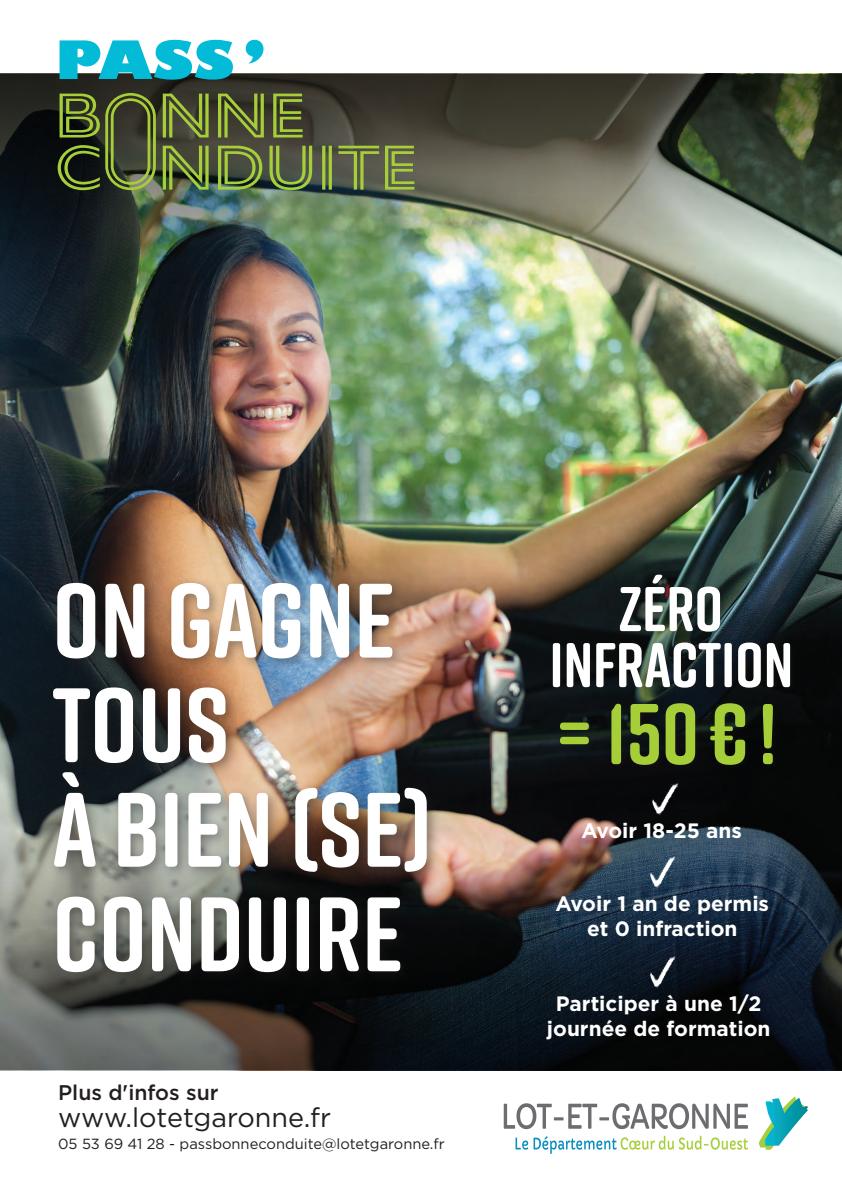
<style>
.page{position:relative;width:842px;height:1190px;background:#fff}
.page>*{position:absolute;margin:0;border:0;box-sizing:border-box;transform-origin:0 0}
.t1{font:700 105.5px/104.5px "Rift Soft";color:#fff}
.t2{font:700 86px "Rift Soft";color:#a6ce39}
.t3{font:700 63px/56px "Rift Soft";color:#fff;text-align:center}
.t4{font:27px "Gotham";color:#231f20}
.t5{font:500 21.2px "Gotham";color:#231f20}
.t6{font:700 20.8px/25px "Gotham";color:#fff;text-align:center}
.t7{font:14.7px "Gotham";color:#231f20}
</style>
<div class="page">
<img style="left:0;top:73px;width:842px;height:768px">
<svg style="left:504px;top:1103px;width:244px;height:26px"></svg>
<svg style="left:515px;top:1135px;width:233px;height:19px"></svg>
<svg style="left:759px;top:1096px;width:49px;height:54px"></svg>
<img style="left:0;top:75px;width:842px;height:209px">
<svg style="left:0;top:841px;width:842px;height:229px;background:#2d3136"></svg>
<div style="left:47px;top:576px;width:394px;height:410px;background:#231f20;opacity:.43"></div>
<div style="left:549px;top:571px;width:248px;height:200px;background:#231f20;opacity:.26"></div>
<img style="left:648px;top:938px;width:28px;height:65px">
<img style="left:648px;top:838px;width:28px;height:65px">
<img style="left:651px;top:765px;width:28px;height:65px">
<svg style="left:163px;top:94px;width:46px;height:43px;background:#667535"></svg>
<svg style="left:218px;top:94px;width:46px;height:43px;background:#647132"></svg>
<svg style="left:273px;top:94px;width:30px;height:43px"></svg>
<svg style="left:163px;top:146px;width:46px;height:44px;background:#647737"></svg>
<svg style="left:218px;top:146px;width:44px;height:44px;background:#64783a"></svg>
<svg style="left:269px;top:146px;width:43px;height:44px;background:#637440"></svg>
<svg style="left:322px;top:146px;width:10px;height:44px"></svg>
<svg style="left:338px;top:146px;width:41px;height:44px;background:#667147"></svg>
<svg style="left:385px;top:146px;width:29px;height:44px"></svg>
<svg style="left:58px;top:93px;width:98px;height:97px;background:#495529"></svg>
<svg style="left:60px;top:40px;width:173px;height:40px"></svg>
<svg style="left:246px;top:40px;width:17px;height:24px"></svg>
<h1 class="t1" style="left:52px;top:566px;width:381px">ON GAGNE<br>TOUS<br>À BIEN (SE)<br>CONDUIRE</h1>
<h3 class="t3" style="left:549px;top:580px;width:245px">ZÉRO<br>INFRACTION</h3>
<h2 class="t2" style="left:556px;top:672px;width:221px">= 150€!</h2>
<p class="t6" style="left:581px;top:817px;width:162px">Avoir 18-25 ans</p>
<p class="t6" style="left:555px;top:891px;width:215px">Avoir 1 an de permis et 0 infraction</p>
<p class="t5" style="left:58px;top:1078px;width:162px">Plus d'infos sur</p>
<p class="t4" style="left:58px;top:1100px;width:274px">www.lotetgaronne.fr</p>
<p class="t7" style="left:58px;top:1135px;width:388px">05 53 69 41 28 - passbonneconduite@lotetgaronne.fr</p>
<p class="t6" style="left:547px;top:991px;width:225px">Participer à une 1/2 journée de formation</p>
</div>
